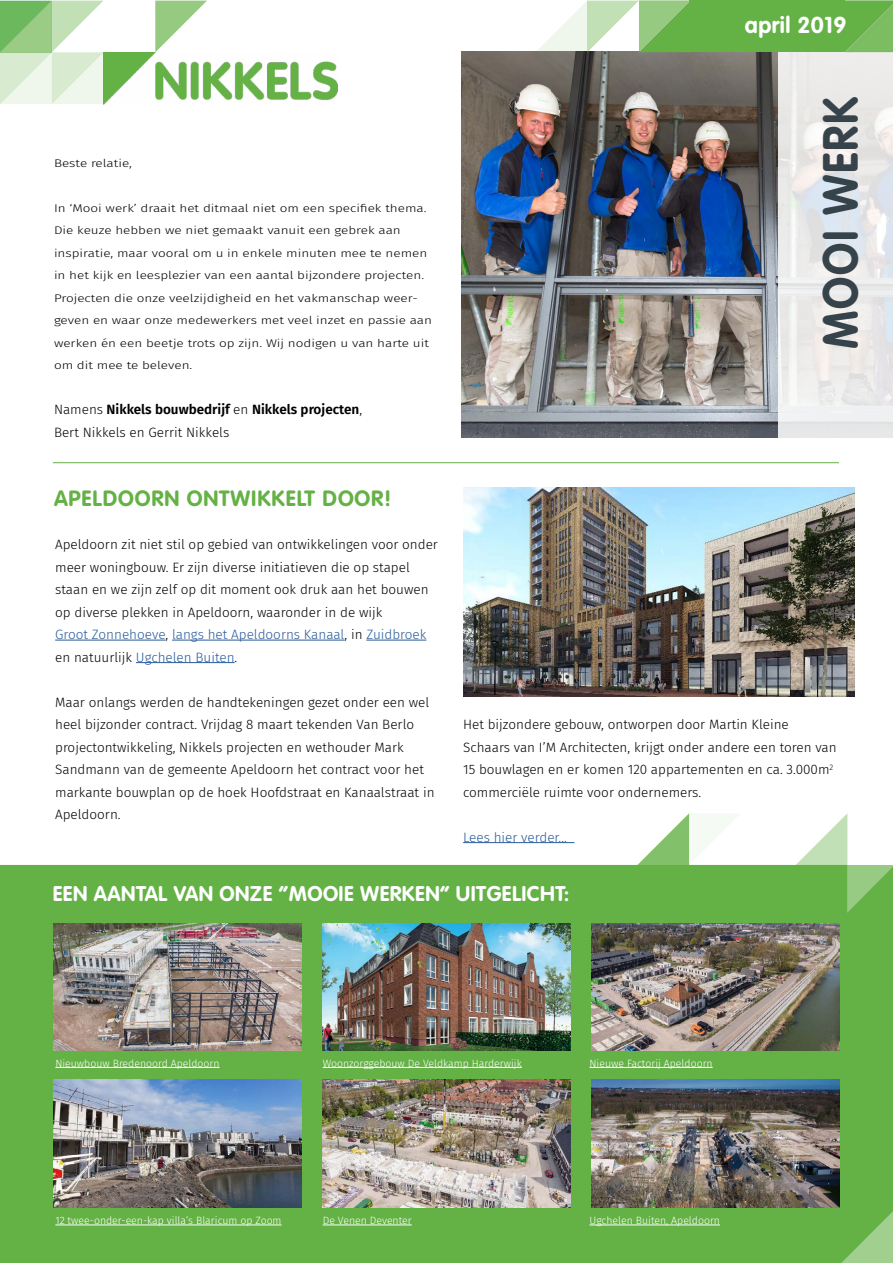
<style>
.page{position:relative;width:893px;height:1263px;background:#fff}
.page>*{position:absolute;margin:0;border:0;box-sizing:border-box;transform-origin:0 0}
.t1{font:700 48.75px "VAG Rounded Std";letter-spacing:.04em;color:#37434b;scale:.91 1}
.t2{font:700 22.65px "VAG Rounded Std";letter-spacing:.02em;color:#fff}
.t3{font:700 21.75px "VAG Rounded Std";letter-spacing:.04em;color:#64b145}
.t4{font:700 21px "VAG Rounded Std";letter-spacing:.02em;color:#fff}
.t5{font:300 13.5px/22.5px "Fira Sans";color:#000}
.t6{font:300 13.5px "Fira Sans";color:#275b9b}
.t7{font:300 11.1px/22.5px "Fira Sans";color:#000;scale:1.22 1}
.t8{font:300 10.5px "Fira Sans";color:#fff}
.s1{font-weight:600}
.s2{color:#275b9b}
</style>
<div class="page">
<svg style="left:637px;top:813px;width:104px;height:52px"></svg>
<svg style="left:796px;top:813px;width:52px;height:52px"></svg>
<div style="left:0;top:865px;width:893px;height:398px;background:#64b145"></div>
<img style="left:461px;top:52px;width:317px;height:386px">
<svg style="left:778px;top:52px;width:115px;height:386px;fill:#ebeaea"></svg>
<svg style="left:845px;top:0;width:48px;height:52px;background:#70b754"></svg>
<div style="left:690px;top:0;width:155px;height:52px;background:#64b145"></div>
<svg style="left:536px;top:0;width:154px;height:52px"></svg>
<img style="left:311px;top:61px;width:26px;height:39px">
<svg style="left:0;top:1px;width:311px;height:104px"></svg>
<hr style="left:55px;top:640px;width:111px;height:1px;background:#275b9b">
<hr style="left:172px;top:640px;width:172px;height:1px;background:#275b9b">
<hr style="left:366px;top:640px;width:60px;height:1px;background:#275b9b">
<hr style="left:136px;top:662px;width:99px;height:1px;background:#275b9b">
<hr style="left:463px;top:842px;width:111px;height:1px;background:#275b9b">
<img style="left:53px;top:923px;width:248px;height:128px">
<img style="left:323px;top:923px;width:247px;height:128px">
<img style="left:591px;top:923px;width:248px;height:128px">
<hr style="left:55px;top:1067px;width:165px;height:1px;background:#fff">
<hr style="left:323px;top:1067px;width:199px;height:1px;background:#fff">
<hr style="left:589px;top:1067px;width:124px;height:1px;background:#fff">
<img style="left:53px;top:1080px;width:248px;height:127px">
<img style="left:323px;top:1080px;width:247px;height:127px">
<img style="left:591px;top:1080px;width:248px;height:127px">
<hr style="left:55px;top:1225px;width:227px;height:1px;background:#fff">
<hr style="left:323px;top:1225px;width:89px;height:1px;background:#fff">
<hr style="left:589px;top:1225px;width:131px;height:1px;background:#fff">
<img style="left:463px;top:488px;width:391px;height:208px">
<hr style="left:53px;top:462px;width:786px;height:1px;background:#64b145">
<svg style="left:841px;top:1211px;width:52px;height:52px;background:#82bf69"></svg>
<p class="t7" style="left:54px;top:151px;width:65px">Beste relatie,</p>
<p class="t7" style="left:54px;top:196px;width:311px">In ‘Mooi werk’ draait het ditmaal niet om een specifiek thema.<br>Die keuze hebben we niet gemaakt vanuit een gebrek aan inspiratie, maar vooral om u in enkele minuten mee te nemen in het kijk en leesplezier van een aantal bijzondere projecten.<br>Projecten die onze veelzijdigheid en het vakmanschap weer&shy;geven en waar onze medewerkers met veel inzet en passie aan werken én een beetje trots op zijn. Wij nodigen u van harte uit om dit mee te beleven.</p>
<p class="t5" style="left:54px;top:398px;width:310px">Namens <span class="s1">Nikkels bouwbedrijf</span> en <span class="s1">Nikkels projecten</span>,<br>Bert Nikkels en Gerrit Nikkels</p>
<h3 class="t3" style="left:54px;top:485px;width:339px">APELDOORN ONTWIKKELT DOOR!</h3>
<p class="t5" style="left:55px;top:533px;width:384px">Apeldoorn zit niet stil op gebied van ontwikkelingen voor onder meer woningbouw. Er zijn diverse initiatieven die op stapel staan en we zijn zelf op dit moment ook druk aan het bouwen op diverse plekken in Apeldoorn, waaronder in de wijk<br><span class="s2">Groot Zonnehoeve</span>, <span class="s2">langs het Apeldoorns Kanaal</span>, in <span class="s2">Zuidbroek </span>en natuurlijk <span class="s2">Ugchelen Buiten</span>.</p>
<p class="t5" style="left:55px;top:690px;width:381px">Maar onlangs werden de handtekeningen gezet onder een wel heel bijzonder contract. Vrijdag 8 maart tekenden Van Berlo projectontwikkeling, Nikkels projecten en wethouder Mark Sandmann van de gemeente Apeldoorn het contract voor het markante bouwplan op de hoek Hoofdstraat en Kanaalstraat in Apeldoorn.</p>
<h2 class="t2" style="left:745px;top:12px;width:103px">april 2019</h2>
<h1 class="t1" style="left:812px;top:349px;width:278px;rotate:-90deg">MOOI WERK</h1>
<p class="t5" style="left:463px;top:713px;width:375px">Het bijzondere gebouw, ontworpen door Martin Kleine Schaars van I’M Architecten, krijgt onder andere een toren van 15 bouwlagen en er komen 120 appartementen en ca. 3.000m<sup>2 </sup>commerciële ruimte voor ondernemers.</p>
<p class="t6" style="left:463px;top:827px;width:105px">Lees hier verder...</p>
<h3 class="t4" style="left:53px;top:881px;width:518px">EEN AANTAL VAN ONZE “MOOIE WERKEN” UITGELICHT:</h3>
<p class="t8" style="left:55px;top:1055px;width:166px">Nieuwbouw Bredenoord Apeldoorn</p>
<p class="t8" style="left:323px;top:1055px;width:201px">Woonzorggebouw De Veldkamp Harderwijk</p>
<p class="t8" style="left:589px;top:1055px;width:125px">Nieuwe Factorij Apeldoorn</p>
<p class="t8" style="left:55px;top:1213px;width:228px">12 twee-onder-een-kap villa’s Blaricum op Zoom</p>
<p class="t8" style="left:323px;top:1213px;width:91px">De Venen Deventer</p>
<p class="t8" style="left:589px;top:1213px;width:132px">Ugchelen Buiten, Apeldoorn</p>
</div>
